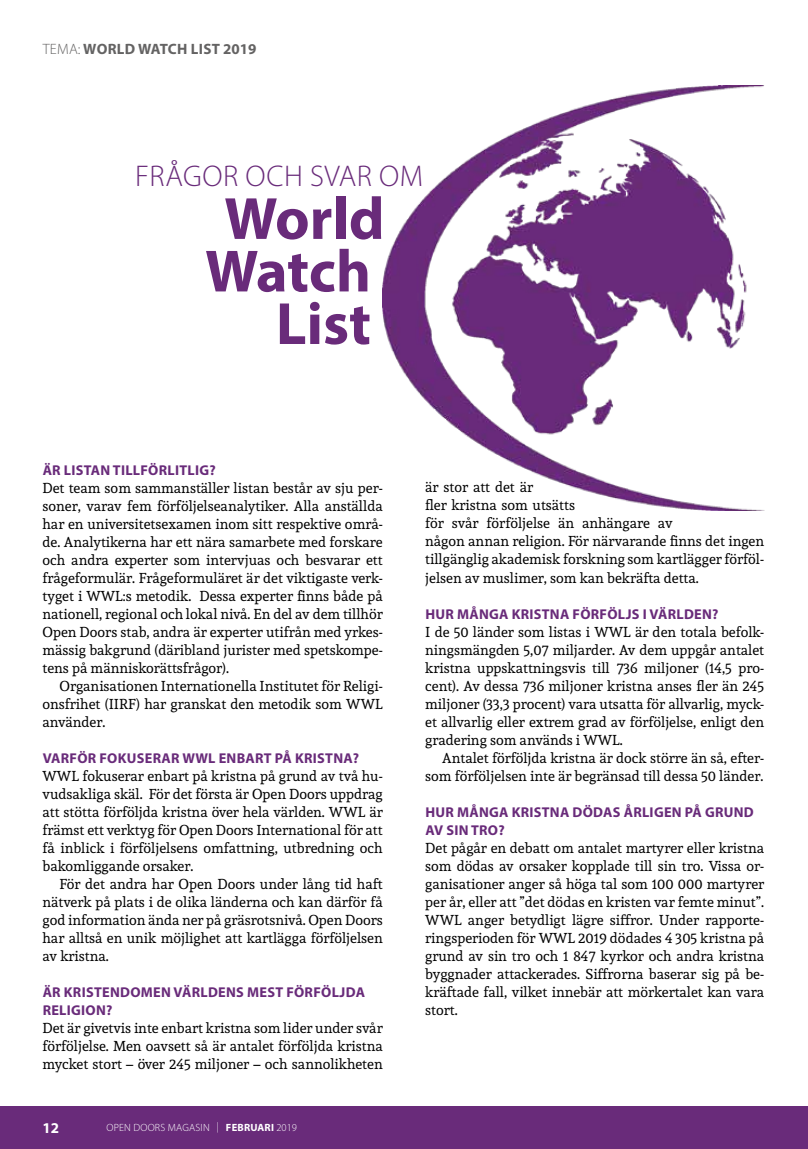
<style>
.page{position:relative;width:808px;height:1149px;background:#fff}
.page>*{position:absolute;margin:0;border:0;box-sizing:border-box;transform-origin:0 0}
.t1{font:700 60px/52.5px "Myriad Pro";color:#692b7a;text-align:right}
.t2{font:300 30px "Myriad Pro";letter-spacing:.02em;color:#692b7a}
.t3{font:700 15px "Myriad Pro";letter-spacing:.015em;color:#646363}
.t4{font:700 15px "Myriad Pro";color:#fff}
.t5{font:14.25px/18px "Andada";color:#000;text-align:justify}
.t6{font:700 14.25px/18px "Myriad Pro";letter-spacing:.02em;color:#692b7a}
.t7{font:300 10.5px "Myriad Pro";letter-spacing:.02em;color:#fff}
.s1{font-weight:300}
.s2{font-weight:700}
</style>
<div class="page">
<img style="left:383px;top:85px;width:381px;height:425px">
<div style="left:0;top:1106px;width:808px;height:42px;background:#692b7a"></div>
<p class="t3" style="left:43px;top:39px;width:215px"><span class="s1">TEMA:</span> WORLD WATCH LIST 2019</p>
<h2 class="t2" style="left:135px;top:158px;width:290px">FRÅGOR OCH SVAR OM</h2>
<h1 class="t1" style="left:205px;top:190px;width:181px">World<br>Watch<br>List</h1>
<p class="t6" style="left:43px;top:460px;width:175px">ÄR LISTAN TILLFÖRLITLIG?</p>
<p class="t5" style="left:43px;top:478px;width:342px">Det team som sammanställer listan består av sju per&shy;soner, varav fem förföljelseanalytiker. Alla anställda har en universitetsexamen inom sitt respektive områ&shy;de. Analytikerna har ett nära samarbete med forskare och andra experter som intervjuas och besvarar ett frågeformulär. Frågeformuläret är det viktigaste verk&shy;tyget i WWL:s metodik. Dessa experter finns både på nationell, regional och lokal nivå. En del av dem tillhör Open Doors stab, andra är experter utifrån med yrkes&shy;mässig bakgrund (däribland jurister med spetskompe&shy;tens på människorättsfrågor).</p>
<p class="t5" style="left:43px;top:676px;width:342px;text-indent:17px">Organisationen Internationella Institutet för Religi&shy;onsfrihet (IIRF) har granskat den metodik som WWL använder.</p>
<p class="t6" style="left:43px;top:748px;width:318px">VARFÖR FOKUSERAR WWL ENBART PÅ KRISTNA?</p>
<p class="t5" style="left:43px;top:766px;width:342px">WWL fokuserar enbart på kristna på grund av två hu&shy;vudsakliga skäl. För det första är Open Doors uppdrag att stötta förföljda kristna över hela världen. WWL är främst ett verktyg för Open Doors International för att få inblick i förföljelsens omfattning, utbredning och bakomliggande orsaker.</p>
<p class="t5" style="left:43px;top:874px;width:342px;text-indent:17px">För det andra har Open Doors under lång tid haft nätverk på plats i de olika länderna och kan därför få god information ända ner på gräsrotsnivå. Open Doors har alltså en unik möjlighet att kartlägga förföljelsen av kristna.</p>
<p class="t6" style="left:43px;top:982px;width:324px">ÄR KRISTENDOMEN VÄRLDENS MEST FÖRFÖLJDA<br>RELIGION?</p>
<p class="t5" style="left:43px;top:1018px;width:342px">Det är givetvis inte enbart kristna som lider under svår förföljelse. Men oavsett så är antalet förföljda kristna mycket stort – över 245 miljoner – och sannolikheten</p>
<p class="t4" style="left:43px;top:1117px;width:18px">12</p>
<p class="t7" style="left:106px;top:1121px;width:192px">OPEN DOORS MAGASIN | <span class="s2">FEBRUARI</span> 2019</p>
<p class="t5" style="left:425px;top:478px;width:340px;text-align:left">är stor att det är<br>fler kristna som utsätts<br>för svår förföljelse än anhängare av<br>någon annan religion. För närvarande finns det ingen tillgänglig akademisk forskning som kartlägger förföl&shy;jelsen av muslimer, som kan bekräfta detta.</p>
<p class="t6" style="left:425px;top:604px;width:295px">HUR MÅNGA KRISTNA FÖRFÖLJS I VÄRLDEN?</p>
<p class="t5" style="left:425px;top:622px;width:340px">I de 50 länder som listas i WWL är den totala befolk&shy;ningsmängden 5,07 miljarder. Av dem uppgår antalet kristna uppskattningsvis till 736 miljoner (14,5 pro&shy;cent). Av dessa 736 miljoner kristna anses fler än 245 miljoner (33,3 procent) vara utsatta för allvarlig, myck&shy;et allvarlig eller extrem grad av förföljelse, enligt den gradering som används i WWL.</p>
<p class="t5" style="left:425px;top:748px;width:340px;text-align:right">Antalet förföljda kristna är dock större än så, efter&shy;som förföljelsen inte är begränsad till dessa 50 länder.</p>
<p class="t6" style="left:425px;top:802px;width:330px">HUR MÅNGA KRISTNA DÖDAS ÅRLIGEN PÅ GRUND<br>AV SIN TRO?</p>
<p class="t5" style="left:425px;top:838px;width:340px">Det pågår en debatt om antalet martyrer eller kristna som dödas av orsaker kopplade till sin tro. Vissa or&shy;ganisationer anger så höga tal som 100 000 martyrer per år, eller att ”det dödas en kristen var femte minut”.<br>WWL anger betydligt lägre siffror. Under rapporte&shy;ringsperioden för WWL 2019 dödades 4 305 kristna på grund av sin tro och 1 847 kyrkor och andra kristna byggnader attackerades. Siffrorna baserar sig på be&shy;kräftade fall, vilket innebär att mörkertalet kan vara stort.</p>
</div>
